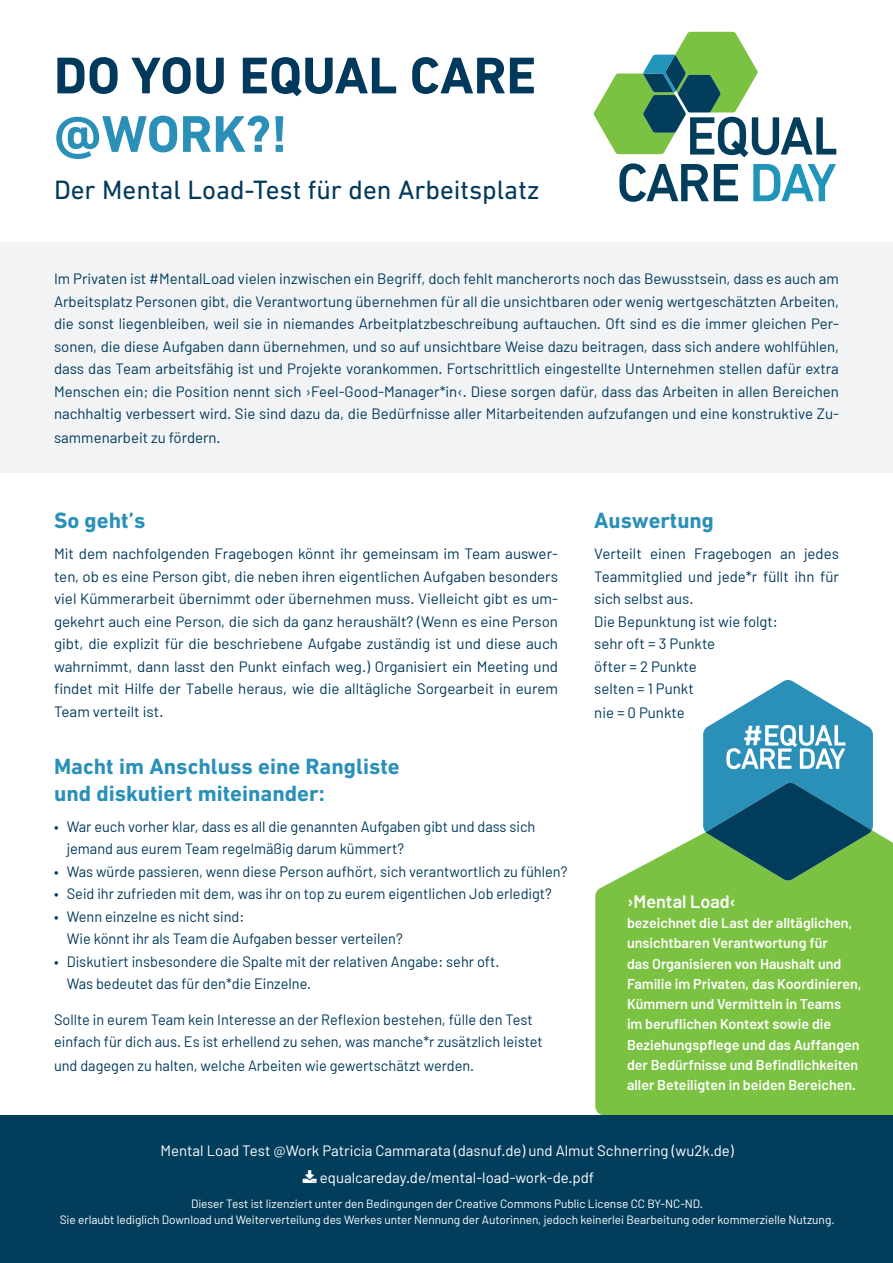
<style>
.page{position:relative;width:893px;height:1263px;background:#fff}
.page>*{position:absolute;margin:0;border:0;box-sizing:border-box;transform-origin:0 0}
.t1{font:700 52.5px "DIN Next LT Pro";color:#00395c}
.t2{font:700 52.5px "DIN Next LT Pro";color:#2a90b8}
.t3{font:600 30px "Barlow";color:#fff}
.t4{font:27px "DIN Next LT Pro";color:#00395c}
.t5{font:700 22.5px/27px "DIN Next LT Pro";color:#2a90b8}
.t6{font:600 18px "Barlow";color:#fff}
.t7{font:15px/22.5px "Barlow";color:#00395c}
.t8{font:15px/26.5px "Barlow";color:#fff}
.t9{font:600 14.25px/20.2px "Barlow";color:#fff}
.t10{font:12px/16.5px "Barlow";letter-spacing:-.005em;color:#fff;text-align:center}
</style>
<div class="page">
<div style="left:595px;top:831px;width:298px;height:284px;background:#7bc142"></div>
<svg style="left:703px;top:680px;width:170px;height:201px"></svg>
<div style="left:0;top:242px;width:893px;height:231px;background:#f2f3f4"></div>
<svg style="left:619px;top:163px;width:119px;height:39px"></svg>
<svg style="left:753px;top:164px;width:83px;height:37px"></svg>
<svg style="left:594px;top:32px;width:242px;height:125px"></svg>
<div style="left:0;top:1115px;width:893px;height:148px;background:#023d5c"></div>
<h1 class="t1" style="left:54px;top:45px;width:484px">DO YOU EQUAL CARE</h1>
<h1 class="t2" style="left:54px;top:103px;width:235px">@WORK?!</h1>
<h3 class="t4" style="left:54px;top:175px;width:487px">Der Mental Load-Test für den Arbeitsplatz</h3>
<p class="t7" style="left:54px;top:267px;width:786px;text-align:justify">Im Privaten ist #MentalLoad vielen inzwischen ein Begriff, doch fehlt mancherorts noch das Bewusstsein, dass es auch am Arbeitsplatz Personen gibt, die Verantwortung übernehmen für all die unsichtbaren oder wenig wertgeschätzten Arbeiten, die sonst liegenbleiben, weil sie in niemandes Arbeitplatzbeschreibung auftauchen. Oft sind es die immer gleichen Per&shy;sonen, die diese Aufgaben dann übernehmen, und so auf unsichtbare Weise dazu beitragen, dass sich andere wohlfühlen, dass das Team arbeitsfähig ist und Projekte vorankommen. Fortschrittlich eingestellte Unternehmen stellen dafür extra Menschen ein; die Position nennt sich ›Feel-Good-Manager*in‹. Diese sorgen dafür, dass das Arbeiten in allen Bereichen nachhaltig verbessert wird. Sie sind dazu da, die Bedürfnisse aller Mitarbeitenden aufzufangen und eine konstruktive Zu-</p>
<p class="t7" style="left:54px;top:426px;width:168px">sammenarbeit zu fördern.</p>
<h3 class="t5" style="left:54px;top:507px;width:93px">So geht’s</h3>
<p class="t7" style="left:54px;top:542px;width:506px;text-align:justify">Mit dem nachfolgenden Fragebogen könnt ihr gemeinsam im Team auswer&shy;ten, ob es eine Person gibt, die neben ihren eigentlichen Aufgaben besonders viel Kümmerarbeit übernimmt oder übernehmen muss. Vielleicht gibt es um&shy;gekehrt auch eine Person, die sich da ganz heraushält? (Wenn es eine Person gibt, die explizit für die beschriebene Aufgabe zuständig ist und diese auch wahrnimmt, dann lasst den Punkt einfach weg.) Organisiert ein Meeting und findet mit Hilfe der Tabelle heraus, wie die alltägliche Sorgearbeit in eurem Team verteilt ist.</p>
<h3 class="t5" style="left:54px;top:752px;width:347px">Macht im Anschluss eine Rangliste und diskutiert miteinander:</h3>
<p class="t7" style="left:67px;top:815px;width:470px;text-indent:-13px">• War euch vorher klar, dass es all die genannten Aufgaben gibt und dass sich jemand aus eurem Team regelmäßig darum kümmert?</p>
<p class="t7" style="left:54px;top:860px;width:515px">• Was würde passieren, wenn diese Person aufhört, sich verantwortlich zu fühlen?</p>
<p class="t7" style="left:54px;top:882px;width:499px">• Seid ihr zufrieden mit dem, was ihr on top zu eurem eigentlichen Job erledigt?</p>
<p class="t7" style="left:67px;top:905px;width:337px;text-indent:-13px">• Wenn einzelne es nicht sind:<br>Wie könnt ihr als Team die Aufgaben besser verteilen?</p>
<p class="t7" style="left:67px;top:950px;width:434px;text-indent:-13px">• Diskutiert insbesondere die Spalte mit der relativen Angabe: sehr oft.<br>Was bedeutet das für den*die Einzelne.</p>
<p class="t7" style="left:54px;top:1007px;width:490px">Sollte in eurem Team kein Interesse an der Reflexion bestehen, fülle den Test einfach für dich aus. Es ist erhellend zu sehen, was manche*r zusätzlich leistet</p>
<p class="t7" style="left:54px;top:1054px;width:422px">und dagegen zu halten, welche Arbeiten wie gewertschätzt werden.</p>
<h3 class="t5" style="left:594px;top:507px;width:121px">Auswertung</h3>
<p class="t7" style="left:594px;top:542px;width:246px">Verteilt einen Fragebogen an jedes<br>Teammitglied und jede*r füllt ihn für sich selbst aus.<br>Die Bepunktung ist wie folgt:<br>sehr oft = 3 Punkte<br>öfter = 2 Punkte<br>selten = 1 Punkt</p>
<p class="t7" style="left:594px;top:701px;width:92px">nie = 0 Punkte</p>
<h2 class="t3" style="left:743px;top:716px;width:22px">#</h2>
<p class="t6" style="left:627px;top:890px;width:110px">›Mental Load‹</p>
<p class="t9" style="left:627px;top:913px;width:236px">bezeichnet die Last der alltäglichen, unsichtbaren Verantwortung für<br>das Organisieren von Haushalt und Familie im Privaten, das Koordinieren, Kümmern und Vermitteln in Teams<br>im beruflichen Kontext sowie die Beziehungspflege und das Auffangen der Bedürfnisse und Befindlichkeiten aller Beteiligten in beiden Bereichen.</p>
<p class="t8" style="left:320px;top:1137px;width:415px;text-indent:-159px">Mental Load Test @Work Patricia Cammarata (dasnuf.de) und Almut Schnerring (wu2k.de) equalcareday.de/mental-load-work-de.pdf</p>
<p class="t10" style="left:60px;top:1195px;width:776px">Dieser Test ist lizenziert unter den Bedingungen der Creative Commons Public License CC BY-NC-ND.<br>Sie erlaubt lediglich Download und Weiterverteilung des Werkes unter Nennung der Autorinnen, jedoch keinerlei Bearbeitung oder kommerzielle Nutzung.</p>
</div>
